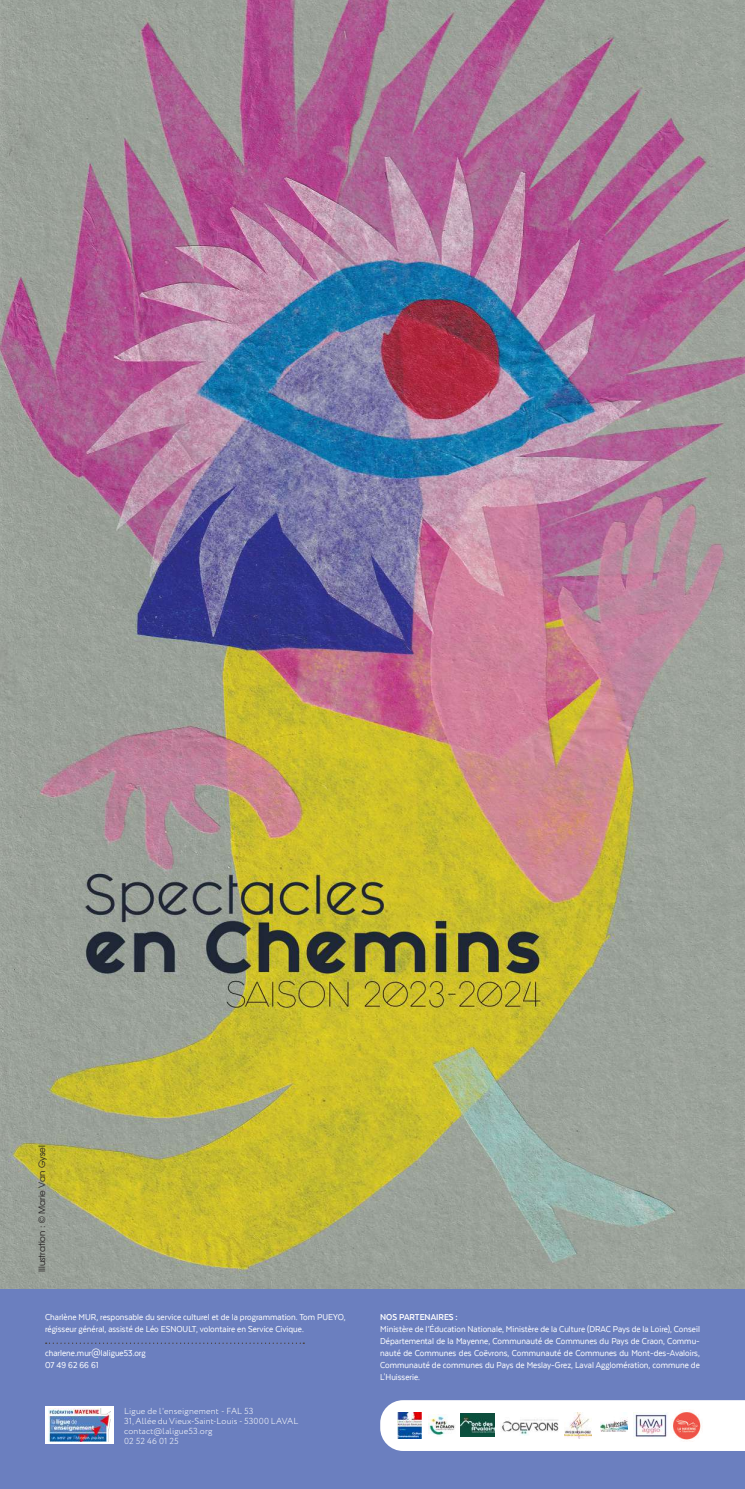
<style>
.page{position:relative;width:745px;height:1489px;background:#fff}
.page>*{position:absolute;margin:0;border:0;box-sizing:border-box;transform-origin:0 0}
.t1{font:10px/12px "Texta Narrow";color:#fff}
.t2{font:700 10px "Texta Narrow";color:#fff}
.t3{font:300 8.75px/10px "Circe";letter-spacing:.02em;color:#fff}
.t4{font:8.75px "URW Gothic L";color:#231f20}
</style>
<div class="page">
<img style="left:0;top:0;width:744px;height:1289px">
<div style="left:0;top:1289px;width:744px;height:199px;background:#6b7fbf"></div>
<svg style="left:46px;top:1342px;width:258px;height:1px"></svg>
<svg style="left:45px;top:1406px;width:68px;height:37px"></svg>
<img style="left:48px;top:1408px;width:62px;height:33px">
<div style="left:380px;top:1400px;width:364px;height:50px;background:#fff"></div>
<img style="left:428px;top:1414px;width:27px;height:22px">
<div style="left:460px;top:1413px;width:34px;height:26px;background:linear-gradient(to right,#fff,#fff)"></div>
<img style="left:460px;top:1413px;width:34px;height:23px">
<div style="left:563px;top:1412px;width:29px;height:26px;background:#fff"></div>
<img style="left:564px;top:1412px;width:27px;height:26px">
<svg style="left:599px;top:1412px;width:29px;height:26px"></svg>
<img style="left:600px;top:1412px;width:27px;height:26px">
<div style="left:499px;top:1417px;width:60px;height:18px;background:#fff"></div>
<img style="left:501px;top:1419px;width:57px;height:16px">
<img style="left:633px;top:1412px;width:34px;height:26px">
<img style="left:397px;top:1412px;width:24px;height:26px">
<img style="left:670px;top:1409px;width:32px;height:32px">
<p class="t4" style="left:36px;top:1271px;width:128px;rotate:-90deg">Illustration : © Marie Van Gysel</p>
<p class="t1" style="left:45px;top:1310px;width:302px">Charlène MUR, responsable du service culturel et de la programmation. Tom PUEYO, régisseur général, assisté de Léo ESNOULT, volontaire en Service Civique.</p>
<p class="t1" style="left:45px;top:1347px;width:102px">charlene.mur@laligue53.org<br>07 49 62 66 61</p>
<p class="t3" style="left:124px;top:1405px;width:175px">Ligue de l'enseignement - FAL 53<br>31, Allée du Vieux-Saint-Louis - 53000 LAVAL contact@laligue53.org<br>02 52 46 01 25</p>
<p class="t2" style="left:380px;top:1311px;width:79px">NOS PARTENAIRES :</p>
<p class="t1" style="left:380px;top:1322px;width:321px;text-align:justify">Ministère de l’Éducation Nationale, Ministère de la Culture (DRAC Pays de la Loire), Conseil Départemental de la Mayenne, Communauté de Communes du Pays de Craon, Commu&shy;nauté de Communes des Coëvrons, Communauté de Communes du Mont-des-Avaloirs, Communauté de communes du Pays de Meslay-Grez, Laval Agglomération, commune de L'Huisserie.</p>
</div>
